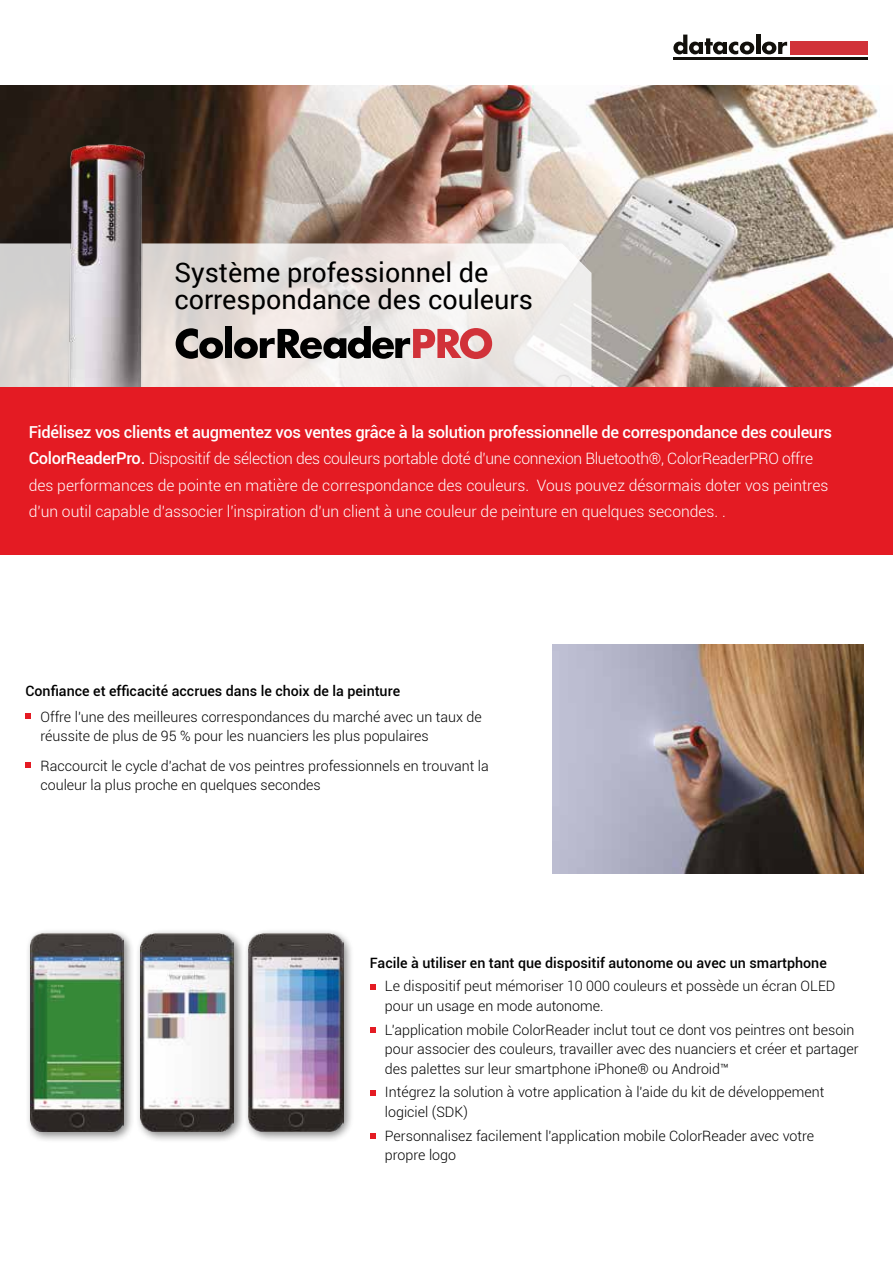
<style>
.page{position:relative;width:893px;height:1263px;background:#fff}
.page>*{position:absolute;margin:0;border:0;box-sizing:border-box;transform-origin:0 0}
.t1{font:27px/27px "Roboto";color:#000}
.t2{font:500 16.5px "Roboto";letter-spacing:-.02em;color:#fff}
.t3{font:300 15.75px/26.4px "Roboto";color:#fff}
.t4{font:300 14.25px/19.5px "Roboto";color:#000}
.t5{font:500 14.25px "Roboto";color:#000}
.s1{font-weight:500;font-size:16.5px}
</style>
<div class="page">
<svg style="left:673px;top:35px;width:81px;height:19px"></svg>
<hr style="left:756px;top:35px;width:4px;height:19px;background:#12100b">
<svg style="left:762px;top:42px;width:25px;height:12px"></svg>
<div style="left:790px;top:42px;width:77px;height:13px;background:#d13239"></div>
<hr style="left:673px;top:57px;width:194px;height:2px;background:#12100b">
<img style="left:0;top:85px;width:893px;height:303px">
<svg style="left:237px;top:243px;width:354px;height:145px;fill:#efebe9"></svg>
<img style="left:0;top:111px;width:237px;height:277px">
<svg style="left:176px;top:328px;width:47px;height:31px"></svg>
<div style="left:225px;top:326px;width:7px;height:32px;background:#000"></div>
<svg style="left:234px;top:326px;width:258px;height:33px;background:#9e807f"></svg>
<div style="left:25px;top:928px;width:110px;height:215px;background:#000;opacity:.46"></div>
<img style="left:30px;top:933px;width:94px;height:199px">
<div style="left:135px;top:928px;width:110px;height:215px;background:#000;opacity:.46"></div>
<img style="left:140px;top:933px;width:94px;height:199px">
<div style="left:243px;top:928px;width:111px;height:215px;background:#000;opacity:.46"></div>
<img style="left:248px;top:934px;width:95px;height:198px">
<div style="left:0;top:388px;width:893px;height:167px;background:#e41b23"></div>
<svg style="left:370px;top:984px;width:6px;height:6px"></svg>
<svg style="left:370px;top:1027px;width:6px;height:6px"></svg>
<svg style="left:370px;top:1090px;width:6px;height:6px"></svg>
<svg style="left:370px;top:1133px;width:6px;height:6px"></svg>
<img style="left:553px;top:644px;width:310px;height:230px">
<svg style="left:26px;top:713px;width:5px;height:6px"></svg>
<svg style="left:26px;top:762px;width:5px;height:6px"></svg>
<h1 class="t1" style="left:174px;top:258px;width:360px">Système professionnel de correspondance des couleurs</h1>
<p class="t2" style="left:29px;top:420px;width:805px">Fidélisez vos clients et augmentez vos ventes grâce à la solution professionnelle de correspondance des couleurs</p>
<p class="t3" style="left:29px;top:445px;width:801px"><span class="s1">ColorReaderPro.</span> Dispositif de sélection des couleurs portable doté d'une connexion Bluetooth®, ColorReaderPRO offre des performances de pointe en matière de correspondance des couleurs. Vous pouvez désormais doter vos peintres d'un outil capable d'associer l'inspiration d'un client à une couleur de peinture en quelques secondes. .</p>
<p class="t5" style="left:26px;top:681px;width:376px">Confiance et efficacité accrues dans le choix de la peinture</p>
<p class="t4" style="left:41px;top:706px;width:443px">Offre l'une des meilleures correspondances du marché avec un taux de réussite de plus de 95 % pour les nuanciers les plus populaires</p>
<p class="t4" style="left:41px;top:755px;width:450px">Raccourcit le cycle d'achat de vos peintres professionnels en trouvant la couleur la plus proche en quelques secondes</p>
<p class="t5" style="left:370px;top:952px;width:458px">Facile à utiliser en tant que dispositif autonome ou avec un smartphone</p>
<p class="t4" style="left:385px;top:976px;width:452px">Le dispositif peut mémoriser 10 000 couleurs et possède un écran OLED pour un usage en mode autonome.</p>
<p class="t4" style="left:385px;top:1019px;width:475px">L'application mobile ColorReader inclut tout ce dont vos peintres ont besoin pour associer des couleurs, travailler avec des nuanciers et créer et partager des palettes sur leur smartphone iPhone® ou Android™</p>
<p class="t4" style="left:385px;top:1082px;width:441px">Intégrez la solution à votre application à l'aide du kit de développement logiciel (SDK)</p>
<p class="t4" style="left:385px;top:1125px;width:431px">Personnalisez facilement l'application mobile ColorReader avec votre propre logo</p>
</div>
